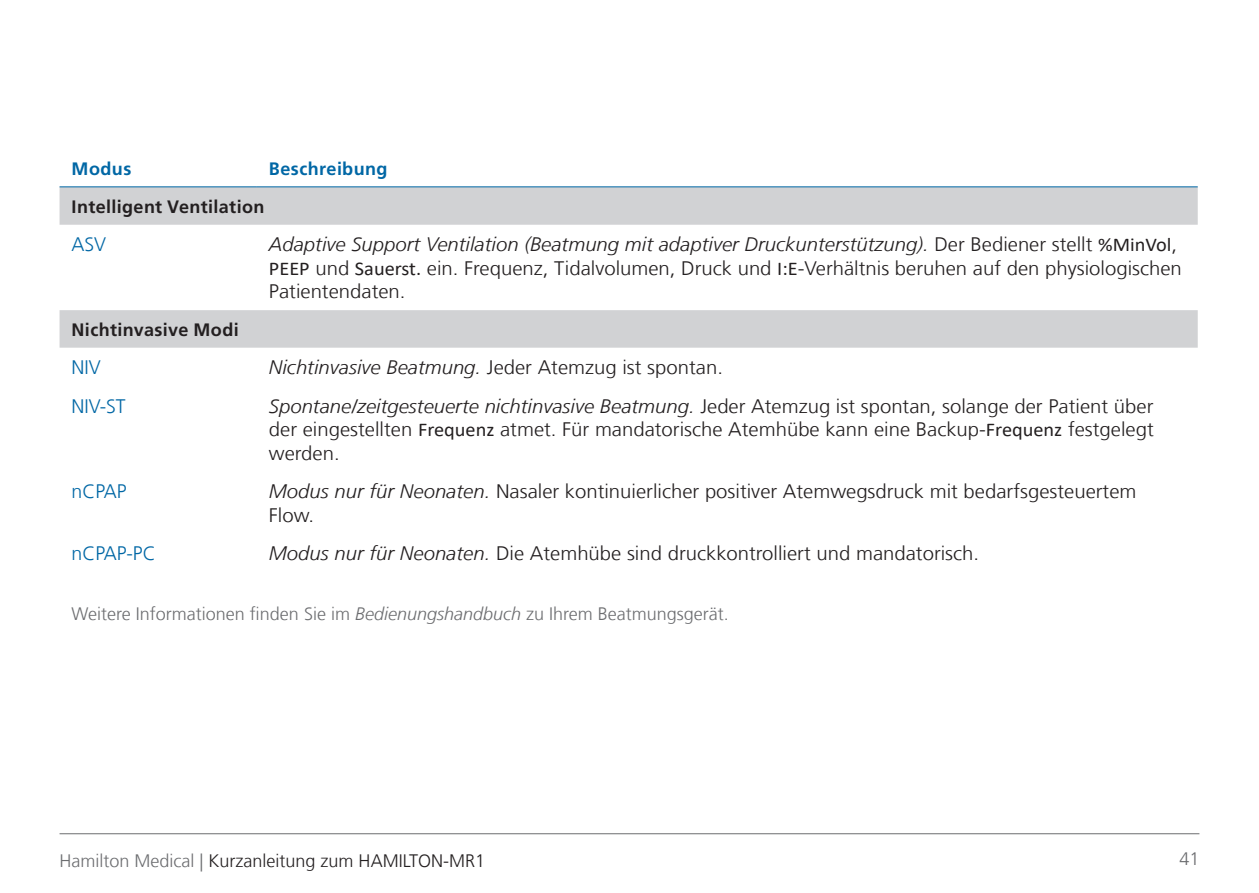
<style>
.page{position:relative;width:1259px;height:893px;background:#fff}
.page>*{position:absolute;margin:0;border:0;box-sizing:border-box;transform-origin:0 0}
.Gloss_Def_6_5{font:300 19.5px/23.4px "Frutiger LT Com";color:#231f20;scale:1.04 1}
.GlossTerm_6_5{font:300 19.5px "Frutiger LT Com";color:#0067a5}
.Footnote{font:300 18px "Frutiger LT Com";color:#6c6d70}
.t1{font:300 18px "Frutiger LT Com";color:#231f20}
.Table_head_6_black_l{font:700 18px "Frutiger LT Com";letter-spacing:.02em;color:#231f20}
.Table_Head_5{font:700 18px "Frutiger LT Com";letter-spacing:.025em;color:#0067a5}
.s1{font-style:italic}
.s2{font-family:"Calibri";font-weight:400}
.s3{color:#6c6d70}
</style>
<div class="page">
<hr style="left:60px;top:833px;width:1139px;height:1px;background:#6c6d70">
<svg style="left:60px;top:187px;width:1137px;height:161px"></svg>
<hr style="left:60px;top:186px;width:197px;height:1px;background:#0067a5">
<hr style="left:257px;top:186px;width:940px;height:1px;background:#0067a5">
<p class="Table_Head_5" style="left:72px;top:158px;width:61px">Modus</p>
<p class="Table_Head_5" style="left:269px;top:158px;width:120px">Beschreibung</p>
<p class="Table_head_6_black_l" style="left:72px;top:196px;width:194px">Intelligent Ventilation</p>
<p class="GlossTerm_6_5" style="left:72px;top:233px;width:36px">ASV</p>
<p class="Gloss_Def_6_5" style="left:269px;top:233px;width:879px"><span class="s1">Adaptive Support Ventilation (Beatmung mit adaptiver Druckunterstützung).</span> Der Bediener stellt <span class="s2">%MinVol</span>,<br><span class="s2">PEEP</span> und <span class="s2">Sauerst.</span> ein. Frequenz, Tidalvolumen, Druck und <span class="s2">I:E</span>-Verhältnis beruhen auf den physiologischen<br>Patientendaten.</p>
<p class="Table_head_6_black_l" style="left:72px;top:319px;width:169px">Nichtinvasive Modi</p>
<p class="GlossTerm_6_5" style="left:72px;top:356px;width:31px">NIV</p>
<p class="Gloss_Def_6_5" style="left:269px;top:356px;width:438px"><span class="s1">Nichtinvasive Beatmung.</span> Jeder Atemzug ist spontan.</p>
<p class="GlossTerm_6_5" style="left:72px;top:395px;width:56px">NIV-ST</p>
<p class="Gloss_Def_6_5" style="left:269px;top:395px;width:852px;text-align:justify"><span class="s1">Spontane/zeitgesteuerte nichtinvasive Beatmung.</span> Jeder Atemzug ist spontan, solange der Patient über der eingestellten <span class="s2">Frequenz</span> atmet. Für mandatorische Atemhübe kann eine Backup-<span class="s2">Frequenz</span> festgelegt werden.</p>
<p class="GlossTerm_6_5" style="left:72px;top:480px;width:56px">nCPAP</p>
<p class="Gloss_Def_6_5" style="left:269px;top:480px;width:835px"><span class="s1">Modus nur für Neonaten.</span> Nasaler kontinuierlicher positiver Atemwegsdruck mit bedarfsgesteuertem<br>Flow.</p>
<p class="GlossTerm_6_5" style="left:72px;top:542px;width:86px">nCPAP-PC</p>
<p class="Gloss_Def_6_5" style="left:269px;top:542px;width:684px"><span class="s1">Modus nur für Neonaten.</span> Die Atemhübe sind druckkontrolliert und mandatorisch.</p>
<p class="Footnote" style="left:72px;top:603px;width:659px">Weitere Informationen finden Sie im <span class="s1">Bedienungshandbuch</span> zu Ihrem Beatmungsgerät.</p>
<p class="t1" style="left:60px;top:850px;width:427px"><span class="s3">Hamilton Medical |</span> Kurzanleitung zum HAMILTON-MR1</p>
<p class="Footnote" style="left:1179px;top:848px;width:22px">41</p>
</div>
